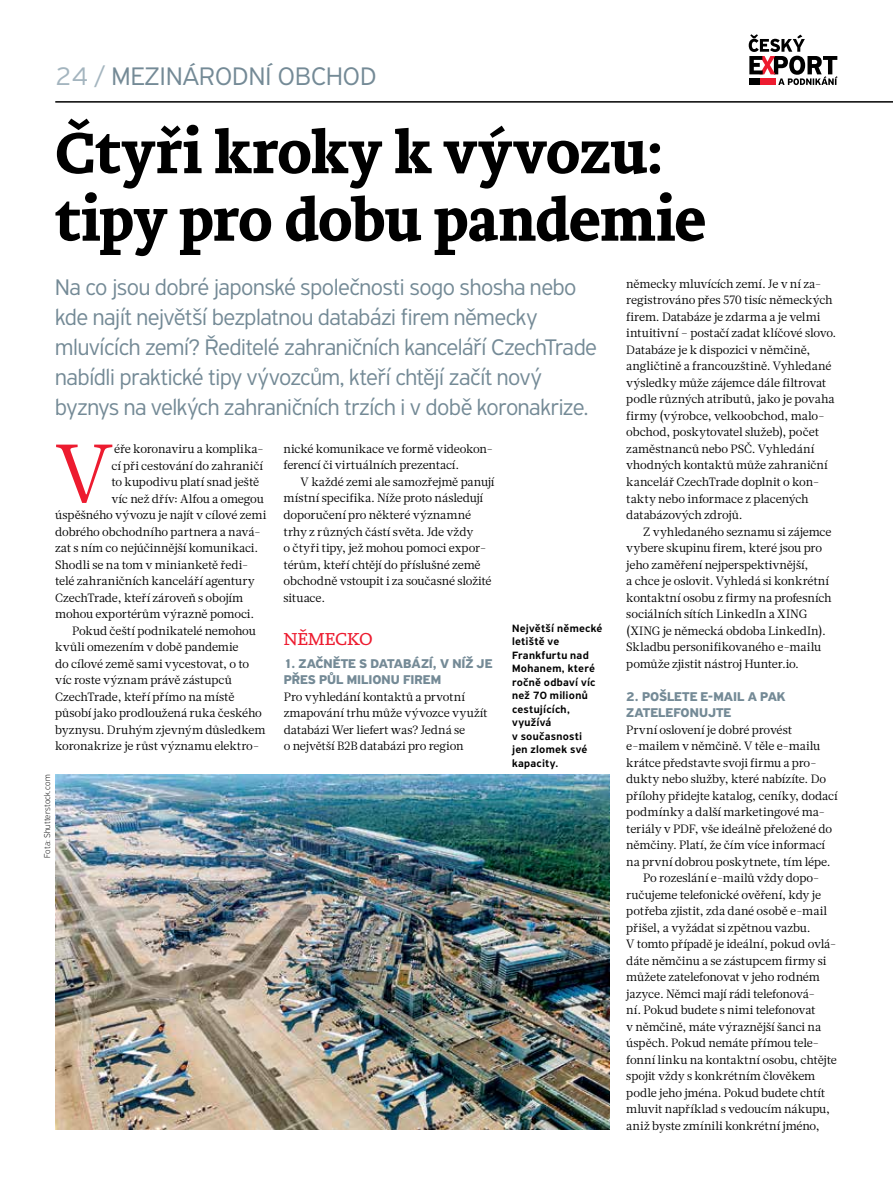
<style>
.page{position:relative;width:893px;height:1191px;background:#fff}
.page>*{position:absolute;margin:0;border:0;box-sizing:border-box;transform-origin:0 0}
.t1{font:82.65px "Glosa Text";color:#ed1b2f}
.t2{font:700 60px/67.5px "Brioni Text Std";letter-spacing:-.01em;color:#000}
.t3{font:300 27px "PF Highway Sans Pro";color:#748a96}
.t4{font:300 24px/30px "PF Highway Sans Pro";letter-spacing:-.02em;color:#748a96}
.t5{font:300 18px "Brioni Text Std";letter-spacing:-.005em;color:#ed1b2f}
.t6{font:700 13.5px/16.5px "PF Highway Sans Pro";color:#748a96}
.t7{font:12px/16.5px "Glosa Text";letter-spacing:-.015em;color:#000}
.t8{font:12px "Glosa Text";letter-spacing:.005em;color:#000}
.t9{font:500 11.25px/13.5px "PF Highway Sans Pro";letter-spacing:.025em;color:#000}
.t10{font:100 9px "PF Highway Sans Pro";letter-spacing:.03em;color:#000}
.s1{color:#a4b5bf}
</style>
<div class="page">
<svg style="left:749px;top:34px;width:89px;height:51px"></svg>
<hr style="left:55px;top:101px;width:838px;height:2px;background:#000">
<img style="left:55px;top:775px;width:554px;height:354px">
<h3 class="t3" style="left:55px;top:60px;width:323px"><span class="s1">24 /</span> MEZINÁRODNÍ OBCHOD</h3>
<h2 class="t2" style="left:55px;top:120px;width:653px">Čtyři kroky k vývozu: tipy pro dobu pandemie</h2>
<p class="t4" style="left:55px;top:272px;width:543px">Na co jsou dobré japonské společnosti sogo shosha nebo kde najít největší bezplatnou databázi firem německy mluvících zemí? Ředitelé zahraničních kanceláří CzechTrade nabídli praktické tipy vývozcům, kteří chtějí začít nový byznys na velkých zahraničních trzích i v době koronakrize.</p>
<h1 class="t1" style="left:55px;top:419px;width:59px">V</h1>
<p class="t7" style="left:114px;top:441px;width:151px">éře koronaviru a komplika-</p>
<p class="t7" style="left:626px;top:276px;width:212px">německy mluvících zemí. Je v ní za&shy;registrováno přes 570 tisíc německých firem. Databáze je zdarma a je velmi intuitivní – postačí zadat klíčové slovo.<br>Databáze je k dispozici v němčině, angličtině a francouzštině. Vyhledané výsledky může zájemce dále filtrovat podle různých atributů, jako je povaha firmy (výrobce, velkoobchod, malo&shy;obchod, poskytovatel služeb), počet zaměstnanců nebo PSČ. Vyhledání vhodných kontaktů může zahraniční kancelář CzechTrade doplnit o kon&shy;takty nebo informace z placených databázových zdrojů.</p>
<p class="t7" style="left:626px;top:523px;width:207px;text-indent:17px">Z vyhledaného seznamu si zájemce vybere skupinu firem, které jsou pro jeho zaměření nejperspektivnější,<br>a chce je oslovit. Vyhledá si konkrétní kontaktní osobu z firmy na profesních sociálních sítích LinkedIn a XING (XING je německá obdoba LinkedIn).<br>Skladbu personifikovaného e-mailu pomůže zjistit nástroj Hunter.io.</p>
<p class="t6" style="left:626px;top:688px;width:161px">2. POŠLETE E-MAIL A PAK<br>ZATELEFONUJTE</p>
<p class="t7" style="left:626px;top:721px;width:167px">První oslovení je dobré provést</p>
<p class="t7" style="left:626px;top:738px;width:196px">e-mailem v němčině. V těle e-mailu</p>
<p class="t7" style="left:626px;top:754px;width:192px">krátce představte svoji firmu a pro-</p>
<p class="t7" style="left:626px;top:771px;width:201px">dukty nebo služby, které nabízíte. Do</p>
<p class="t7" style="left:626px;top:787px;width:213px">přílohy přidejte katalog, ceníky, dodací</p>
<p class="t8" style="left:626px;top:804px;width:200px">podmínky a další marketingové ma-</p>
<p class="t7" style="left:626px;top:820px;width:207px">teriály v PDF, vše ideálně přeložené do</p>
<p class="t7" style="left:626px;top:837px;width:200px">němčiny. Platí, že čím více informací</p>
<p class="t7" style="left:626px;top:853px;width:206px">na první dobrou poskytnete, tím lépe.</p>
<p class="t7" style="left:643px;top:870px;width:178px">Po rozeslání e-mailů vždy dopo-</p>
<p class="t7" style="left:626px;top:886px;width:196px">ručujeme telefonické ověření, kdy je</p>
<p class="t7" style="left:626px;top:903px;width:202px">potřeba zjistit, zda dané osobě e-mail</p>
<p class="t7" style="left:626px;top:919px;width:186px">přišel, a vyžádat si zpětnou vazbu.</p>
<p class="t7" style="left:626px;top:936px;width:212px">V tomto případě je ideální, pokud ovlá-</p>
<p class="t7" style="left:626px;top:952px;width:202px">dáte němčinu a se zástupcem firmy si</p>
<p class="t7" style="left:626px;top:969px;width:195px">můžete zatelefonovat v jeho rodném</p>
<p class="t7" style="left:626px;top:985px;width:190px">jazyce. Němci mají rádi telefonová-</p>
<p class="t7" style="left:626px;top:1002px;width:191px">ní. Pokud budete s nimi telefonovat</p>
<p class="t7" style="left:626px;top:1018px;width:196px">v němčině, máte výraznější šanci na</p>
<p class="t7" style="left:626px;top:1035px;width:194px">úspěch. Pokud nemáte přímou tele-</p>
<p class="t7" style="left:626px;top:1051px;width:212px">fonní linku na kontaktní osobu, chtějte</p>
<p class="t7" style="left:626px;top:1068px;width:191px">spojit vždy s konkrétním člověkem</p>
<p class="t7" style="left:626px;top:1084px;width:201px">podle jeho jména. Pokud budete chtít</p>
<p class="t7" style="left:626px;top:1101px;width:205px">mluvit například s vedoucím nákupu,</p>
<p class="t7" style="left:626px;top:1117px;width:195px">aniž byste zmínili konkrétní jméno,</p>
<p class="t7" style="left:284px;top:441px;width:211px">nické komunikace ve formě videokon&shy;ferencí či virtuálních prezentací.</p>
<p class="t7" style="left:284px;top:474px;width:212px;text-indent:17px">V každé zemi ale samozřejmě panují místní specifika. Níže proto následují doporučení pro některé významné trhy z různých částí světa. Jde vždy<br>o čtyři tipy, jež mohou pomoci expor&shy;térům, kteří chtějí do příslušné země obchodně vstoupit i za současné složité situace.</p>
<h3 class="t5" style="left:284px;top:627px;width:91px">NĚMECKO</h3>
<p class="t6" style="left:284px;top:655px;width:210px">1. ZAČNĚTE S DATABÁZÍ, V NÍŽ JE<br>PŘES PŮL MILIONU FIREM</p>
<p class="t7" style="left:284px;top:688px;width:206px">Pro vyhledání kontaktů a prvotní zmapování trhu může vývozce využít databázi Wer liefert was? Jedná se<br>o největší B2B databázi pro region</p>
<p class="t7" style="left:112px;top:457px;width:153px">cí při cestování do zahraničí</p>
<p class="t7" style="left:112px;top:474px;width:149px">to kupodivu platí snad ještě</p>
<p class="t7" style="left:112px;top:490px;width:154px">víc než dřív: Alfou a omegou</p>
<p class="t7" style="left:55px;top:507px;width:213px">úspěšného vývozu je najít v cílové zemi</p>
<p class="t7" style="left:55px;top:523px;width:207px">dobrého obchodního partnera a navá-</p>
<p class="t7" style="left:55px;top:540px;width:204px">zat s ním co nejúčinnější komunikaci.</p>
<p class="t7" style="left:55px;top:556px;width:195px">Shodli se na tom v minianketě ředi-</p>
<p class="t7" style="left:55px;top:573px;width:201px">telé zahraničních kanceláří agentury</p>
<p class="t7" style="left:55px;top:589px;width:190px">CzechTrade, kteří zároveň s obojím</p>
<p class="t7" style="left:55px;top:606px;width:201px">mohou exportérům výrazně pomoci.</p>
<p class="t7" style="left:72px;top:622px;width:185px">Pokud čeští podnikatelé nemohou</p>
<p class="t7" style="left:55px;top:639px;width:185px">kvůli omezením v době pandemie</p>
<p class="t7" style="left:55px;top:655px;width:195px">do cílové země sami vycestovat, o to</p>
<p class="t7" style="left:55px;top:672px;width:178px">víc roste význam právě zástupců</p>
<p class="t7" style="left:55px;top:688px;width:181px">CzechTrade, kteří přímo na místě</p>
<p class="t7" style="left:55px;top:705px;width:208px">působí jako prodloužená ruka českého</p>
<p class="t7" style="left:55px;top:721px;width:212px">byznysu. Druhým zjevným důsledkem</p>
<p class="t7" style="left:55px;top:738px;width:206px">koronakrize je růst významu elektro-</p>
<p class="t9" style="left:512px;top:621px;width:92px">Největší německé letiště ve<br>Frankfurtu nad<br>Mohanem, které ročně odbaví víc než 70 milionů cestujících, využívá<br>v současnosti<br>jen zlomek své kapacity.</p>
<p class="t10" style="left:42px;top:858px;width:85px;rotate:-90deg">Fota: Shutterstock.com</p>
</div>
